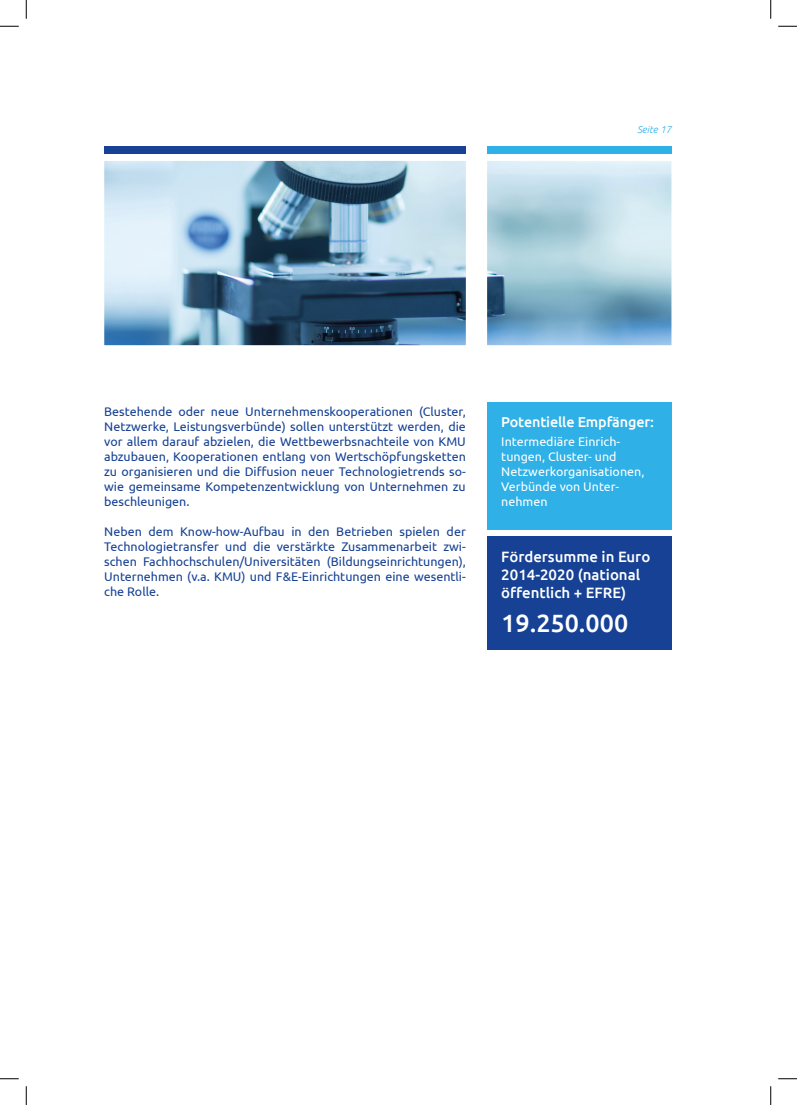
<style>
.page{position:relative;width:797px;height:1105px;background:#fff}
.page>*{position:absolute;margin:0;border:0;box-sizing:border-box;transform-origin:0 0}
.t1{font:500 25px "Ubuntu";color:#fff}
.t2{font:500 15px/18px "Ubuntu";color:#fff}
.t3{font:500 14.38px "Ubuntu";letter-spacing:-.01em;color:#fff}
.t4{font:12.5px/15px "Ubuntu";color:#164194;text-align:justify}
.t5{font:12.5px/15px "Ubuntu";color:#fff}
.t6{font:italic 300 10px "Ubuntu";color:#2fb0e6}
</style>
<div class="page">
<div style="left:487px;top:536px;width:184px;height:114px;background:#164194"></div>
<div style="left:104px;top:147px;width:362px;height:7px;background:#164194"></div>
<div style="left:487px;top:147px;width:184px;height:7px;background:#2fb0e6"></div>
<div style="left:487px;top:402px;width:184px;height:127px;background:#2fb0e6"></div>
<img style="left:104px;top:161px;width:567px;height:184px">
<svg style="left:0;top:25px;width:19px;height:2px"></svg>
<svg style="left:778px;top:25px;width:19px;height:2px"></svg>
<svg style="left:0;top:1078px;width:19px;height:1px"></svg>
<svg style="left:778px;top:1078px;width:19px;height:1px"></svg>
<svg style="left:25px;top:0;width:2px;height:19px"></svg>
<svg style="left:25px;top:1086px;width:2px;height:19px"></svg>
<svg style="left:770px;top:0;width:1px;height:19px"></svg>
<svg style="left:770px;top:1086px;width:1px;height:19px"></svg>
<p class="t6" style="left:637px;top:123px;width:36px">Seite 17</p>
<p class="t4" style="left:104px;top:404px;width:363px">Bestehende oder neue Unternehmenskooperationen (Cluster, Netzwerke, Leistungsverbünde) sollen unterstützt werden, die vor allem darauf abzielen, die Wettbewerbsnachteile von KMU abzubauen, Kooperationen entlang von Wertschöpfungsketten zu organisieren und die Diffusion neuer Technologietrends so&shy;wie gemeinsame Kompetenzentwicklung von Unternehmen zu beschleunigen.</p>
<p class="t4" style="left:104px;top:524px;width:363px">Neben dem Know-how-Aufbau in den Betrieben spielen der Technologietransfer und die verstärkte Zusammenarbeit zwi&shy;schen Fachhochschulen/Universitäten (Bildungseinrichtungen), Unternehmen (v.a. KMU) und F&amp;E-Einrichtungen eine wesentli&shy;che Rolle.</p>
<p class="t3" style="left:501px;top:413px;width:154px">Potentielle Empfänger:</p>
<p class="t5" style="left:501px;top:433px;width:145px">Intermediäre Einrich&shy;tungen, Cluster- und<br>Netzwerkorganisationen,<br>Verbünde von Unter&shy;nehmen</p>
<p class="t2" style="left:501px;top:547px;width:150px">Fördersumme in Euro<br>2014-2020 (national öffentlich + EFRE)</p>
<h1 class="t1" style="left:501px;top:607px;width:128px">19.250.000</h1>
</div>
